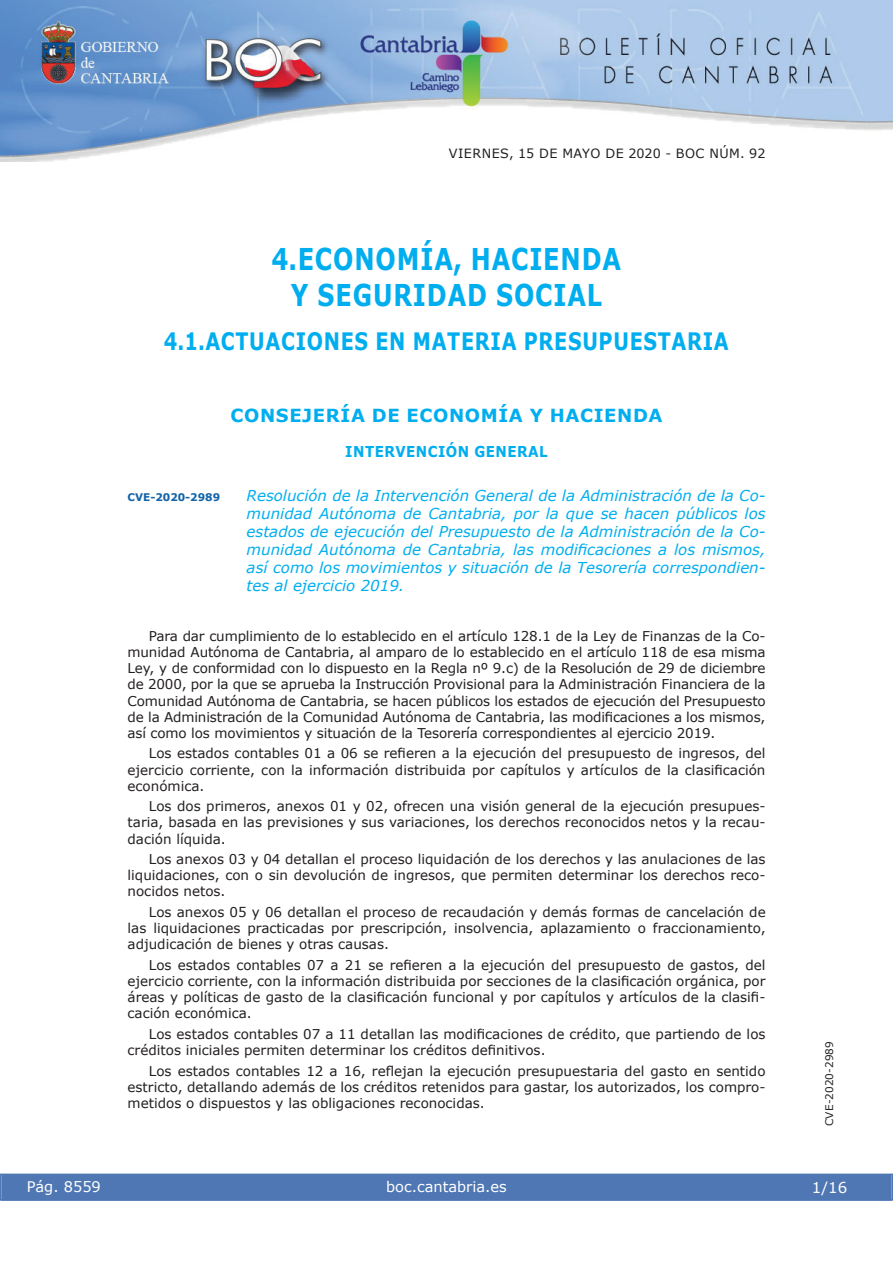
<style>
.page{position:relative;width:893px;height:1263px;background:#fff}
.page>*{position:absolute;margin:0;border:0;box-sizing:border-box;transform-origin:0 0}
.t1{font:700 30px/36px "Verdana";letter-spacing:.035em;color:#00aeef;text-align:center;scale:.8 1}
.t2{font:700 24px "Verdana";letter-spacing:.035em;color:#00aeef;scale:.8 1}
.t3{font:700 18px "Verdana";letter-spacing:.035em;color:#00aeef}
.t4{font:italic 15px/18px "Verdana";color:#00aeef;text-align:justify}
.t5{font:700 15px "Verdana";letter-spacing:.035em;color:#00aeef;scale:.9 1}
.t6{font:15px "Verdana";color:#fff}
.t7{font:14.55px "Verdana";color:#fff}
.t8{font:13.5px/16.2px "Verdana";color:#231f20;text-align:justify}
.t9{font:12.75px "Verdana";letter-spacing:.035em;color:#231f20}
.t10{font:10.5px "Verdana";color:#231f20}
.t11{font:700 10.5px "Verdana";color:#1263a9}
</style>
<div class="page">
<img style="left:0;top:0;width:893px;height:161px">
<div style="left:1px;top:1174px;width:890px;height:27px;background:#4f77b3"></div>
<div style="left:0;top:1174px;width:893px;height:27px;border:1px solid #4f77b3"></div>
<p class="t9" style="left:449px;top:145px;width:318px">VIERNES, 15 DE MAYO DE 2020 - BOC NÚM. 92</p>
<h1 class="t1" style="left:271px;top:240px;width:438px">4.ECONOMÍA, HACIENDA<br>Y SEGURIDAD SOCIAL</h1>
<h2 class="t2" style="left:164px;top:326px;width:708px">4.1.ACTUACIONES EN MATERIA PRESUPUESTARIA</h2>
<h3 class="t3" style="left:230px;top:404px;width:434px">CONSEJERÍA DE ECONOMÍA Y HACIENDA</h3>
<p class="t5" style="left:345px;top:442px;width:226px">INTERVENCIÓN GENERAL</p>
<p class="t11" style="left:128px;top:490px;width:94px">CVE-2020-2989</p>
<p class="t4" style="left:247px;top:486px;width:520px">Resolución de la Intervención General de la Administración de la Co&shy;munidad Autónoma de Cantabria, por la que se hacen públicos los estados de ejecución del Presupuesto de la Administración de la Co&shy;munidad Autónoma de Cantabria, las modificaciones a los mismos, así como los movimientos y situación de la Tesorería correspondien&shy;tes al ejercicio 2019.</p>
<p class="t8" style="left:128px;top:627px;width:640px;text-indent:21px">Para dar cumplimiento de lo establecido en el artículo 128.1 de la Ley de Finanzas de la Co&shy;munidad Autónoma de Cantabria, al amparo de lo establecido en el artículo 118 de esa misma Ley, y de conformidad con lo dispuesto en la Regla nº 9.c) de la Resolución de 29 de diciembre de 2000, por la que se aprueba la Instrucción Provisional para la Administración Financiera de la Comunidad Autónoma de Cantabria, se hacen públicos los estados de ejecución del Presupuesto de la Administración de la Comunidad Autónoma de Cantabria, las modificaciones a los mismos, así como los movimientos y situación de la Tesorería correspondientes al ejercicio 2019.</p>
<p class="t8" style="left:128px;top:745px;width:639px;text-indent:21px">Los estados contables 01 a 06 se refieren a la ejecución del presupuesto de ingresos, del ejercicio corriente, con la información distribuida por capítulos y artículos de la clasificación económica.</p>
<p class="t8" style="left:128px;top:798px;width:639px;text-indent:21px">Los dos primeros, anexos 01 y 02, ofrecen una visión general de la ejecución presupues&shy;taria, basada en las previsiones y sus variaciones, los derechos reconocidos netos y la recau&shy;dación líquida.</p>
<p class="t8" style="left:128px;top:851px;width:639px;text-indent:21px">Los anexos 03 y 04 detallan el proceso liquidación de los derechos y las anulaciones de las liquidaciones, con o sin devolución de ingresos, que permiten determinar los derechos reco&shy;nocidos netos.</p>
<p class="t8" style="left:128px;top:903px;width:640px;text-indent:21px">Los anexos 05 y 06 detallan el proceso de recaudación y demás formas de cancelación de las liquidaciones practicadas por prescripción, insolvencia, aplazamiento o fraccionamiento, adjudicación de bienes y otras causas.</p>
<p class="t8" style="left:128px;top:956px;width:639px;text-indent:21px">Los estados contables 07 a 21 se refieren a la ejecución del presupuesto de gastos, del ejercicio corriente, con la información distribuida por secciones de la clasificación orgánica, por áreas y políticas de gasto de la clasificación funcional y por capítulos y artículos de la clasifi&shy;cación económica.</p>
<p class="t8" style="left:128px;top:1025px;width:639px;text-indent:21px">Los estados contables 07 a 11 detallan las modificaciones de crédito, que partiendo de los créditos iniciales permiten determinar los créditos definitivos.</p>
<p class="t8" style="left:128px;top:1062px;width:639px;text-indent:21px">Los estados contables 12 a 16, reflejan la ejecución presupuestaria del gasto en sentido estricto, detallando además de los créditos retenidos para gastar, los autorizados, los compro&shy;metidos o dispuestos y las obligaciones reconocidas.</p>
<p class="t7" style="left:27px;top:1177px;width:76px">Pág. 8559</p>
<p class="t7" style="left:386px;top:1178px;width:122px">boc.cantabria.es</p>
<p class="t10" style="left:823px;top:1126px;width:87px;rotate:-90deg">CVE-2020-2989</p>
<p class="t6" style="left:812px;top:1178px;width:37px">1/16</p>
</div>
